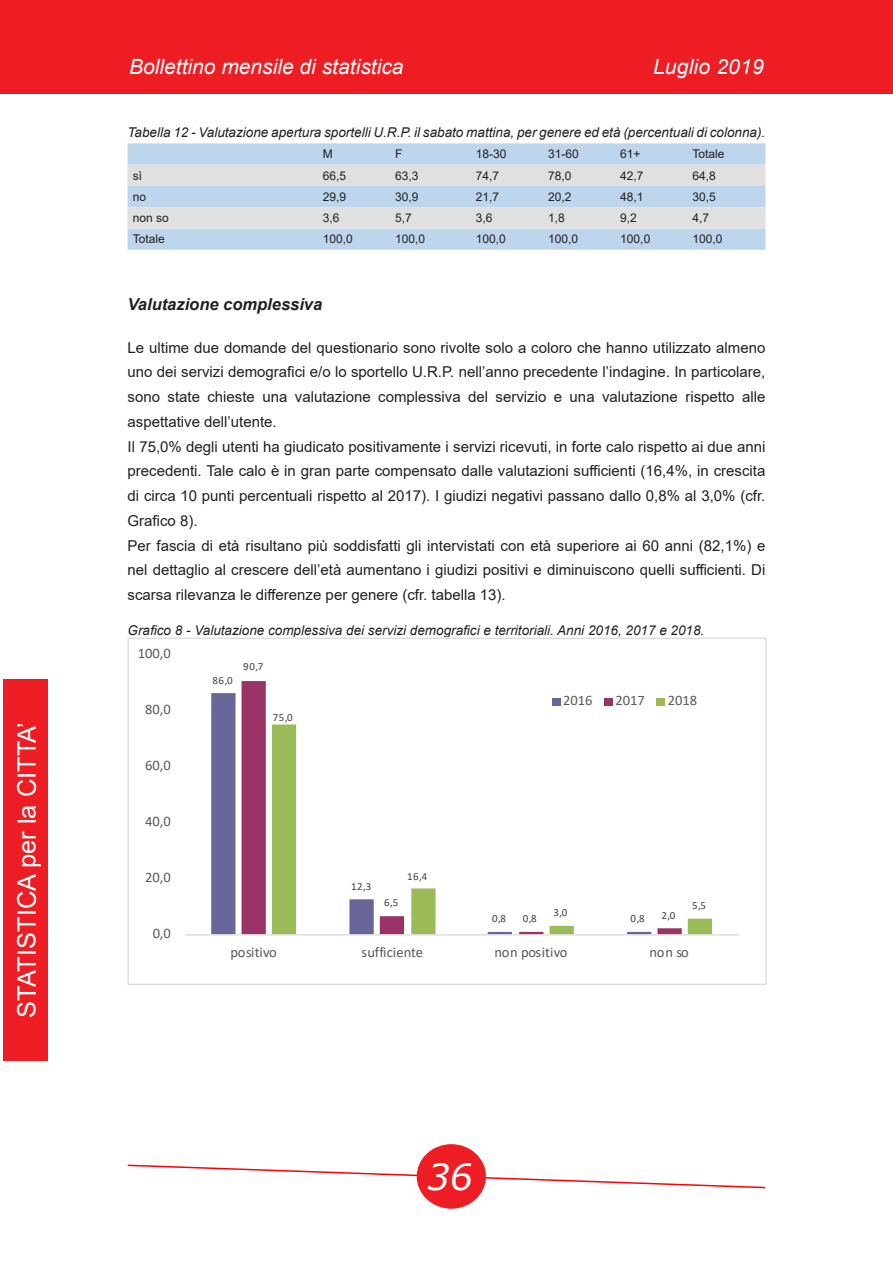
<style>
.page{position:relative;width:893px;height:1263px;background:#fff}
.page>*{position:absolute;margin:0;border:0;box-sizing:border-box;transform-origin:0 0}
.t1{font:italic 36px "Verdana";color:#fff}
.t2{font:25.5px "Arial";color:#fff}
.t3{font:italic 21px "Arial";color:#fff}
.titoli_2{font:italic 700 16.5px "Arial";color:#231f20}
.testo{font:15px/24.8px "Arial";color:#231f20;text-align:justify}
.t4{font:14.4px "Calibri";letter-spacing:-.005em;color:#595959}
.didascalie{font:italic 13.5px "Arial";color:#231f20}
.testo_tabelle{font:12px "Arial";color:#231f20}
.t5{font:10.8px "Calibri";letter-spacing:.05em;color:#404040}
</style>
<div class="page">
<div style="left:0;top:0;width:893px;height:94px;background:#ee1d23"></div>
<svg style="left:127px;top:1164px;width:639px;height:25px"></svg>
<div style="left:3px;top:679px;width:45px;height:382px;background:#ee1d23"></div>
<div style="left:417px;top:1144px;width:69px;height:65px;background:#ee1d23;border-radius:50%"></div>
<svg style="left:128px;top:143px;width:637px;height:107px;background:#bfd7ee"></svg>
<svg style="left:128px;top:165px;width:637px;height:63px;background:#d4dce4"></svg>
<svg style="left:211px;top:693px;width:31px;height:241px;fill:#669"></svg>
<svg style="left:242px;top:681px;width:423px;height:253px"></svg>
<svg style="left:272px;top:724px;width:440px;height:210px"></svg>
<hr style="left:185px;top:934px;width:554px;height:1px;background:#d9d9d9">
<div style="left:552px;top:698px;width:8px;height:7px;background:#669"></div>
<div style="left:604px;top:698px;width:9px;height:7px;background:#936"></div>
<div style="left:656px;top:698px;width:9px;height:7px;background:#9bbb59"></div>
<h2 class="t2" style="left:9px;top:1017px;width:297px;rotate:-90deg">STATISTICA per la CITTA’</h2>
<h3 class="t3" style="left:129px;top:53px;width:276px">Bollettino mensile di statistica</h3>
<h3 class="t3" style="left:653px;top:53px;width:112px">Luglio 2019</h3>
<p class="didascalie" style="left:128px;top:124px;width:639px">Tabella 12 - Valutazione apertura sportelli U.R.P. il sabato mattina, per genere ed età (percentuali di colonna).</p>
<p class="testo_tabelle" style="left:323px;top:146px;width:11px">M</p>
<p class="testo_tabelle" style="left:395px;top:146px;width:9px">F</p>
<p class="testo_tabelle" style="left:476px;top:146px;width:32px">18-30</p>
<p class="testo_tabelle" style="left:548px;top:146px;width:32px">31-60</p>
<p class="testo_tabelle" style="left:620px;top:146px;width:22px">61+</p>
<p class="testo_tabelle" style="left:692px;top:146px;width:34px">Totale</p>
<p class="testo_tabelle" style="left:133px;top:167px;width:11px">sì</p>
<p class="testo_tabelle" style="left:323px;top:167px;width:25px">66,5</p>
<p class="testo_tabelle" style="left:395px;top:167px;width:25px">63,3</p>
<p class="testo_tabelle" style="left:476px;top:167px;width:25px">74,7</p>
<p class="testo_tabelle" style="left:548px;top:167px;width:25px">78,0</p>
<p class="testo_tabelle" style="left:620px;top:167px;width:25px">42,7</p>
<p class="testo_tabelle" style="left:692px;top:167px;width:25px">64,8</p>
<p class="testo_tabelle" style="left:133px;top:188px;width:15px">no</p>
<p class="testo_tabelle" style="left:323px;top:188px;width:25px">29,9</p>
<p class="testo_tabelle" style="left:395px;top:188px;width:25px">30,9</p>
<p class="testo_tabelle" style="left:476px;top:188px;width:25px">21,7</p>
<p class="testo_tabelle" style="left:548px;top:188px;width:25px">20,2</p>
<p class="testo_tabelle" style="left:620px;top:188px;width:25px">48,1</p>
<p class="testo_tabelle" style="left:692px;top:188px;width:25px">30,5</p>
<p class="testo_tabelle" style="left:133px;top:210px;width:38px">non so</p>
<p class="testo_tabelle" style="left:323px;top:210px;width:18px">3,6</p>
<p class="testo_tabelle" style="left:395px;top:210px;width:18px">5,7</p>
<p class="testo_tabelle" style="left:476px;top:210px;width:18px">3,6</p>
<p class="testo_tabelle" style="left:548px;top:210px;width:18px">1,8</p>
<p class="testo_tabelle" style="left:620px;top:210px;width:18px">9,2</p>
<p class="testo_tabelle" style="left:692px;top:210px;width:18px">4,7</p>
<p class="testo_tabelle" style="left:133px;top:231px;width:34px">Totale</p>
<p class="testo_tabelle" style="left:323px;top:231px;width:32px">100,0</p>
<p class="testo_tabelle" style="left:395px;top:231px;width:32px">100,0</p>
<p class="testo_tabelle" style="left:476px;top:231px;width:32px">100,0</p>
<p class="testo_tabelle" style="left:548px;top:231px;width:32px">100,0</p>
<p class="testo_tabelle" style="left:620px;top:231px;width:32px">100,0</p>
<p class="testo_tabelle" style="left:692px;top:231px;width:32px">100,0</p>
<p class="titoli_2" style="left:128px;top:293px;width:196px">Valutazione complessiva</p>
<p class="testo" style="left:128px;top:335px;width:639px">Le ultime due domande del questionario sono rivolte solo a coloro che hanno utilizzato almeno uno dei servizi demografici e/o lo sportello U.R.P. nell’anno precedente l’indagine. In particolare, sono state chieste una valutazione complessiva del servizio e una valutazione rispetto alle aspettative dell’utente.</p>
<p class="testo" style="left:128px;top:434px;width:639px">Il 75,0% degli utenti ha giudicato positivamente i servizi ricevuti, in forte calo rispetto ai due anni precedenti. Tale calo è in gran parte compensato dalle valutazioni sufficienti (16,4%, in crescita di circa 10 punti percentuali rispetto al 2017). I giudizi negativi passano dallo 0,8% al 3,0% (cfr.<br>Grafico 8).</p>
<p class="testo" style="left:128px;top:533px;width:639px">Per fascia di età risultano più soddisfatti gli intervistati con età superiore ai 60 anni (82,1%) e nel dettaglio al crescere dell’età aumentano i giudizi positivi e diminuiscono quelli sufficienti. Di scarsa rilevanza le differenze per genere (cfr. tabella 13).</p>
<p class="didascalie" style="left:128px;top:621px;width:578px">Grafico 8 - Valutazione complessiva dei servizi demografici e territoriali. Anni 2016, 2017 e 2018.</p>
<p class="t5" style="left:213px;top:672px;width:22px">86,0</p>
<p class="t4" style="left:138px;top:643px;width:34px">100,0</p>
<p class="t5" style="left:243px;top:659px;width:22px">90,7</p>
<p class="t4" style="left:145px;top:699px;width:27px">80,0</p>
<p class="t4" style="left:145px;top:755px;width:27px">60,0</p>
<p class="t4" style="left:145px;top:811px;width:27px">40,0</p>
<p class="t4" style="left:145px;top:867px;width:27px">20,0</p>
<p class="t4" style="left:153px;top:923px;width:20px">0,0</p>
<p class="t5" style="left:273px;top:710px;width:22px">75,0</p>
<p class="t5" style="left:351px;top:879px;width:22px">12,3</p>
<p class="t5" style="left:384px;top:895px;width:16px">6,5</p>
<p class="t5" style="left:407px;top:869px;width:22px">16,4</p>
<p class="t4" style="left:563px;top:690px;width:31px">2016</p>
<p class="t4" style="left:616px;top:690px;width:31px">2017</p>
<p class="t4" style="left:668px;top:690px;width:31px">2018</p>
<p class="t5" style="left:553px;top:905px;width:16px">3,0</p>
<p class="t5" style="left:523px;top:911px;width:16px">0,8</p>
<p class="t5" style="left:661px;top:907px;width:16px">2,0</p>
<p class="t5" style="left:492px;top:911px;width:16px">0,8</p>
<p class="t5" style="left:631px;top:911px;width:16px">0,8</p>
<p class="t5" style="left:692px;top:898px;width:16px">5,5</p>
<p class="t4" style="left:230px;top:942px;width:48px">positivo</p>
<p class="t4" style="left:361px;top:942px;width:63px">sufficiente</p>
<p class="t4" style="left:494px;top:942px;width:75px">non positivo</p>
<p class="t4" style="left:650px;top:942px;width:41px">non so</p>
<h1 class="t1" style="left:427px;top:1152px;width:47px">36</h1>
</div>
